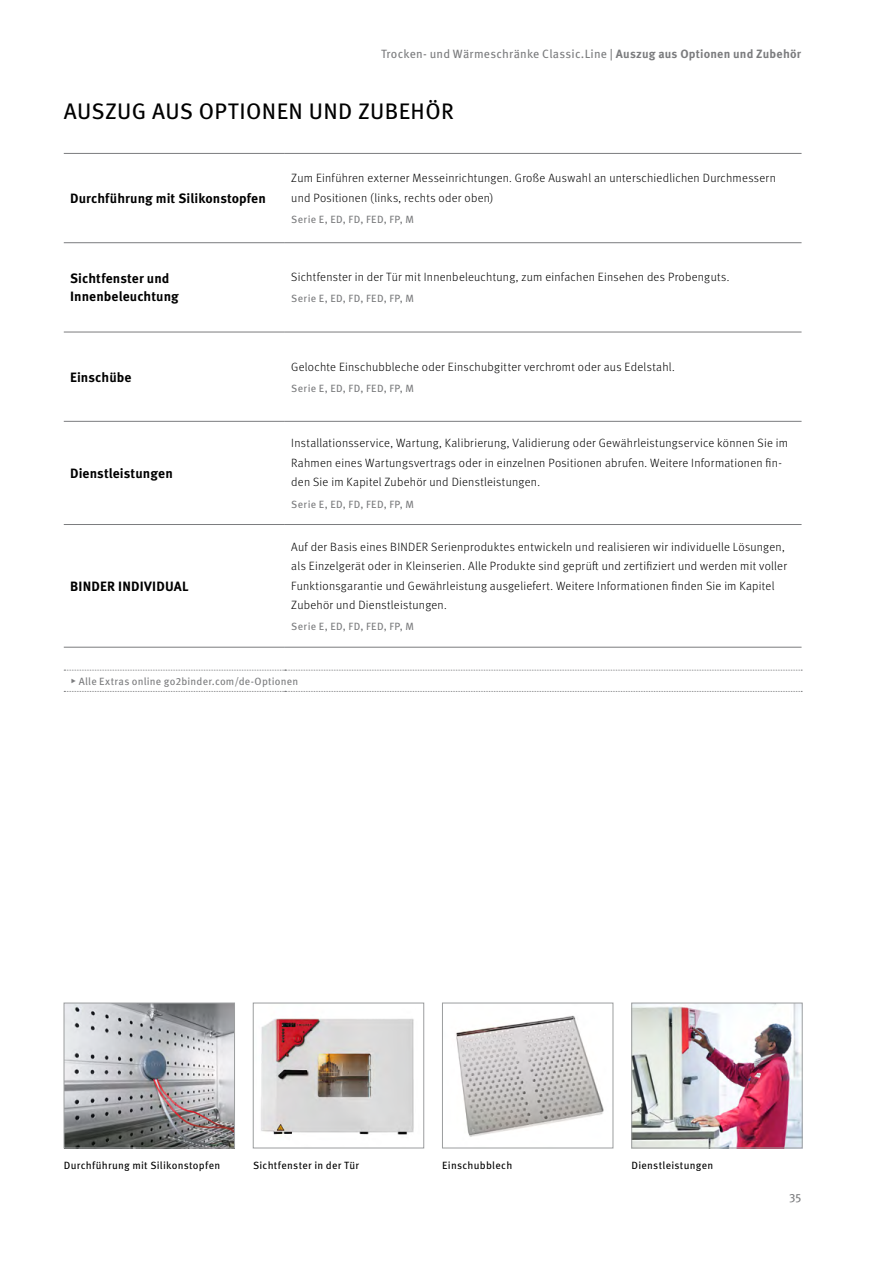
<style>
.page{position:relative;width:893px;height:1263px;background:#fff}
.page>*{position:absolute;margin:0;border:0;box-sizing:border-box;transform-origin:0 0}
.p_heading_level01_in{font:22.5px "Meta Pro";letter-spacing:.015em;color:#000}
.p_accessory_head{font:700 13.5px/18px "Meta Pro";letter-spacing:.005em;color:#000}
.p_accessory_std{font:300 12px/19.5px "Meta Pro";letter-spacing:.02em;color:#000}
.t1{font:12px "Meta Pro";letter-spacing:.015em;color:#7b7c7e}
.p_accessory_series{font:10.5px "Meta Pro";letter-spacing:.035em;color:#7b7c7e}
.t2{font:10.5px "Meta Pro";letter-spacing:.025em;color:#000}
.p_table_product_foot{font:10.5px "Meta Pro";letter-spacing:.02em;color:#7b7c7e}
.s1{font-weight:700}
.s2{font-family:"Arial Unicode MS"}
</style>
<div class="page">
<hr style="left:64px;top:153px;width:221px;height:1px;background:#7b7c7e">
<hr style="left:285px;top:153px;width:516px;height:1px;background:#7b7c7e">
<hr style="left:64px;top:242px;width:221px;height:1px;background:#7b7c7e">
<hr style="left:285px;top:242px;width:516px;height:1px;background:#7b7c7e">
<hr style="left:64px;top:332px;width:221px;height:1px;background:#7b7c7e">
<hr style="left:285px;top:332px;width:516px;height:1px;background:#7b7c7e">
<hr style="left:64px;top:421px;width:221px;height:1px;background:#7b7c7e">
<hr style="left:285px;top:421px;width:516px;height:1px;background:#7b7c7e">
<hr style="left:64px;top:524px;width:221px;height:1px;background:#7b7c7e">
<hr style="left:285px;top:524px;width:516px;height:1px;background:#7b7c7e">
<hr style="left:64px;top:647px;width:221px;height:1px;background:#7b7c7e">
<hr style="left:285px;top:647px;width:516px;height:1px;background:#7b7c7e">
<svg style="left:64px;top:670px;width:738px;height:1px"></svg>
<svg style="left:64px;top:691px;width:738px;height:1px"></svg>
<img style="left:66px;top:1005px;width:167px;height:141px">
<div style="left:64px;top:1003px;width:171px;height:145px;border:1px solid #9c9e9f"></div>
<img style="left:261px;top:1018px;width:153px;height:117px">
<div style="left:253px;top:1003px;width:171px;height:145px;border:1px solid #9c9e9f"></div>
<img style="left:456px;top:1015px;width:148px;height:122px">
<div style="left:442px;top:1003px;width:171px;height:145px;border:1px solid #9c9e9f"></div>
<img style="left:633px;top:1005px;width:167px;height:141px">
<div style="left:631px;top:1003px;width:171px;height:145px;border:1px solid #9c9e9f"></div>
<p class="t1" style="left:381px;top:44px;width:421px">Trocken- und Wärmeschränke Classic.Line | <span class="s1">Auszug aus Optionen und Zubehör</span></p>
<p class="p_heading_level01_in" style="left:64px;top:94px;width:391px">AUSZUG AUS OPTIONEN UND ZUBEHÖR</p>
<p class="p_accessory_head" style="left:70px;top:189px;width:197px">Durchführung mit Silikonstopfen</p>
<p class="p_accessory_std" style="left:291px;top:168px;width:486px">Zum Einführen externer Messeinrichtungen. Große Auswahl an unterschiedlichen Durchmessern und Positionen (links, rechts oder oben)</p>
<p class="p_accessory_series" style="left:291px;top:211px;width:124px">Serie E, ED, FD, FED, FP, M</p>
<p class="p_accessory_head" style="left:70px;top:269px;width:110px">Sichtfenster und<br>Innenbeleuchtung</p>
<p class="p_accessory_std" style="left:291px;top:267px;width:440px">Sichtfenster in der Tür mit Innenbeleuchtung, zum einfachen Einsehen des Probenguts.</p>
<p class="p_accessory_series" style="left:291px;top:291px;width:124px">Serie E, ED, FD, FED, FP, M</p>
<p class="p_accessory_head" style="left:70px;top:367px;width:63px">Einschübe</p>
<p class="p_accessory_head" style="left:70px;top:463px;width:104px">Dienstleistungen</p>
<p class="p_accessory_head" style="left:70px;top:576px;width:120px">BINDER INDIVIDUAL</p>
<p class="p_accessory_std" style="left:291px;top:356px;width:385px">Gelochte Einschubbleche oder Einschubgitter verchromt oder aus Edelstahl.</p>
<p class="p_accessory_series" style="left:291px;top:380px;width:124px">Serie E, ED, FD, FED, FP, M</p>
<p class="p_accessory_std" style="left:291px;top:433px;width:498px">Installationsservice, Wartung, Kalibrierung, Validierung oder Gewährleistungservice können Sie im<br>Rahmen eines Wartungsvertrags oder in einzelnen Positionen abrufen. Weitere Informationen fin&shy;den Sie im Kapitel Zubehör und Dienstleistungen.</p>
<p class="p_accessory_series" style="left:291px;top:496px;width:124px">Serie E, ED, FD, FED, FP, M</p>
<p class="p_accessory_std" style="left:291px;top:536px;width:497px">Auf der Basis eines BINDER Serienproduktes entwickeln und realisieren wir individuelle Lösungen, als Einzelgerät oder in Kleinserien. Alle Produkte sind geprüft und zertifiziert und werden mit voller Funktionsgarantie und Gewährleistung ausgeliefert. Weitere Informationen finden Sie im Kapitel Zubehör und Dienstleistungen.</p>
<p class="p_accessory_series" style="left:291px;top:618px;width:124px">Serie E, ED, FD, FED, FP, M</p>
<p class="p_table_product_foot" style="left:70px;top:673px;width:230px"><span class="s2">▶</span> Alle Extras online go2binder.com/de-Optionen</p>
<p class="t2" style="left:64px;top:1157px;width:158px">Durchführung mit Silikonstopfen</p>
<p class="t2" style="left:253px;top:1157px;width:108px">Sichtfenster in der Tür</p>
<p class="t2" style="left:442px;top:1157px;width:72px">Einschubblech</p>
<p class="t2" style="left:631px;top:1157px;width:83px">Dienstleistungen</p>
<p class="t1" style="left:789px;top:1188px;width:14px">35</p>
</div>
